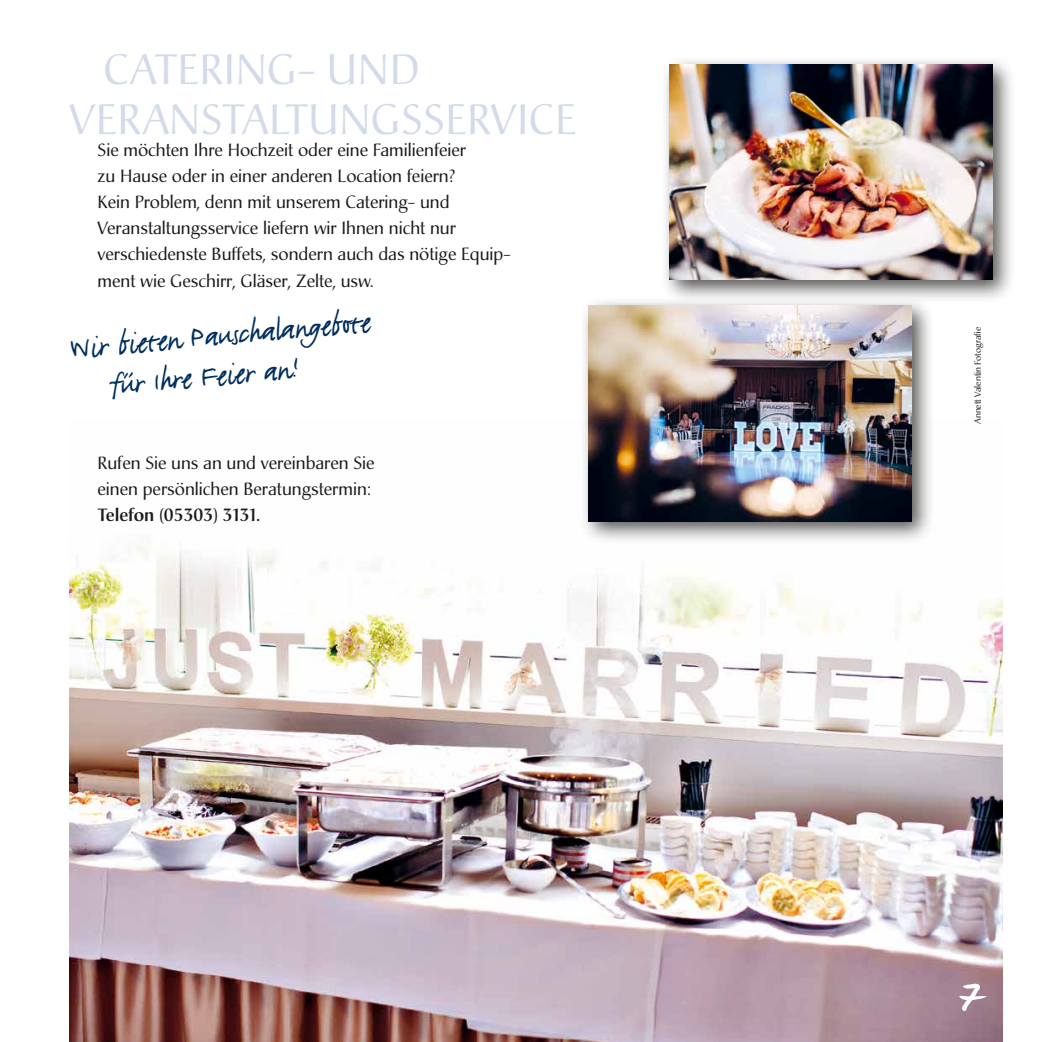
<style>
.page{position:relative;width:1042px;height:1042px;background:#fff}
.page>*{position:absolute;margin:0;border:0;box-sizing:border-box;transform-origin:0 0}
.t1{font:800 52.5px "FF Justlefthand";color:#fff}
.t2{font:42px/50.4px "Christiana BQ";letter-spacing:.01em;color:#d3dbea}
.t3{font:700 33.25px/40.1px "FF Justlefthand";color:#002f5d}
.t4{font:17.5px/26.1px "Christiana BQ";color:#1a1a18}
.t5{font:500 17.5px "Christiana BQ";color:#1a1a18}
.t6{font:8.75px "Christiana BQ";color:#1a1a18}
</style>
<div class="page">
<img style="left:69px;top:541px;width:933px;height:501px">
<div style="left:660px;top:55px;width:356px;height:248px;background:#1a1a18;opacity:.75"></div>
<img style="left:670px;top:64px;width:322px;height:216px">
<div style="left:579px;top:296px;width:356px;height:248px;background:#1a1a18;opacity:.75"></div>
<img style="left:589px;top:306px;width:322px;height:215px">
<h2 class="t2" style="left:69px;top:44px;width:508px;text-indent:34px">CATERING- UND<br>VERANSTALTUNGSSERVICE</h2>
<p class="t4" style="left:98px;top:137px;width:415px">Sie möchten Ihre Hochzeit oder eine Familienfeier<br>zu Hause oder in einer anderen Location feiern?<br>Kein Problem, denn mit unserem Catering- und Veranstaltungsservice liefern wir Ihnen nicht nur verschiedenste Buffets, sondern auch das nötige Equip&shy;ment wie Geschirr, Gläser, Zelte, usw.</p>
<h3 class="t3" style="left:106px;top:326px;width:265px;text-indent:-37px;rotate:-5deg">Wir bieten Pauschalangebote für Ihre Feier an!</h3>
<p class="t4" style="left:98px;top:450px;width:278px">Rufen Sie uns an und vereinbaren Sie einen persönlichen Beratungstermin:</p>
<p class="t5" style="left:98px;top:504px;width:164px">Telefon (05303) 3131.</p>
<p class="t6" style="left:972px;top:424px;width:99px;rotate:-90deg">Annett Valentin Fotografie</p>
<h1 class="t1" style="left:961px;top:959px;width:22px">7</h1>
</div>
